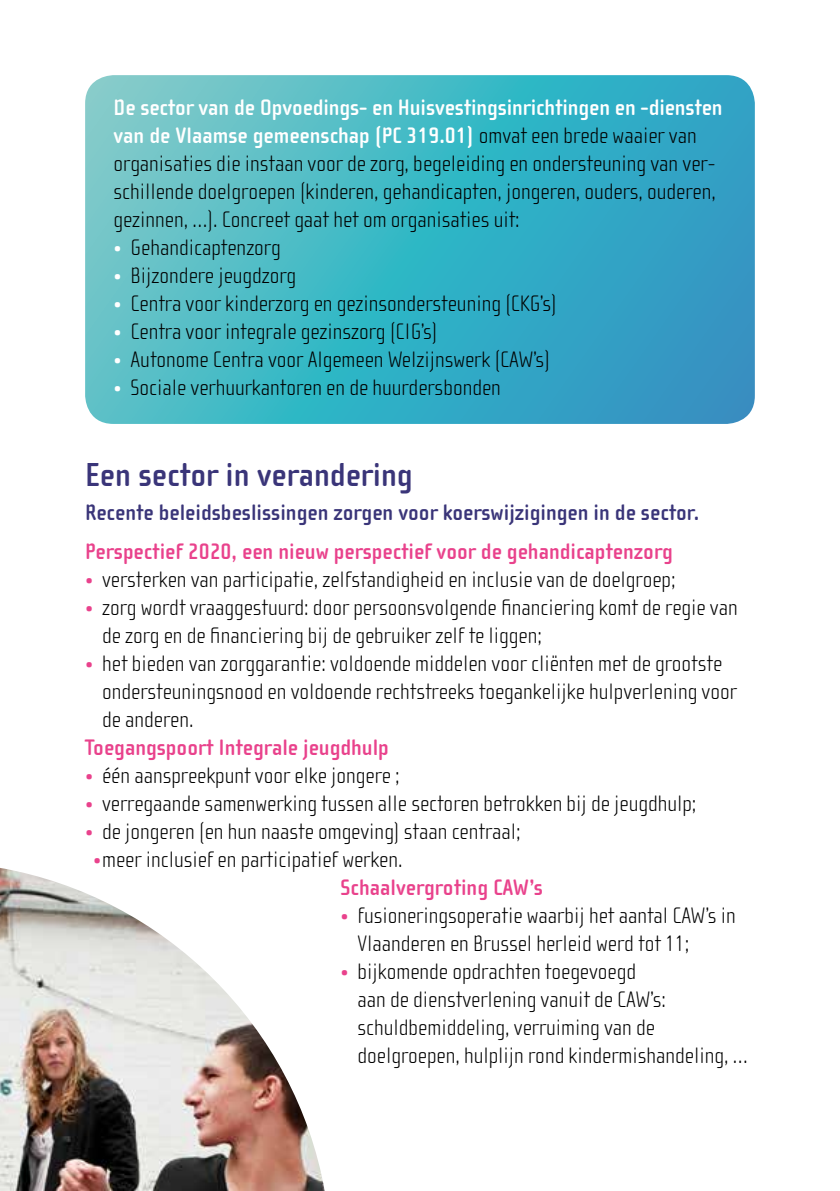
<style>
.page{position:relative;width:840px;height:1191px;background:#fff}
.page>*{position:absolute;margin:0;border:0;box-sizing:border-box;transform-origin:0 0}
.t1{font:700 34px "Cholla Sans";color:#3a3579}
.t2{font:100 23px/28px "Cholla Sans";color:#000}
.t3{font:700 23px "Cholla Sans";color:#e9428c}
.t4{font:700 23px "Cholla Sans";color:#3a3579}
.s1{font-weight:700;color:#fff}
.s2{color:#fff}
.s3{color:#e9428c}
.s4{font-weight:700;color:#e9428c}
</style>
<div class="page">
<svg style="left:85px;top:75px;width:669px;height:349px"></svg>
<img style="left:0;top:868px;width:324px;height:323px">
<p class="t2" style="left:113px;top:94px;width:610px"><span class="s1">De sector van de Opvoedings- en Huisvestingsinrichtingen en -diensten van de Vlaamse gemeenschap (PC 319.01)</span> omvat een brede waaier van organisaties die instaan voor de zorg, begeleiding en ondersteuning van ver&shy;schillende doelgroepen (kinderen, gehandicapten, jongeren, ouders, ouderen, gezinnen, …). Concreet gaat het om organisaties uit:</p>
<p class="t2" style="left:113px;top:234px;width:169px"><span class="s2">•</span> Gehandicaptenzorg</p>
<p class="t2" style="left:113px;top:262px;width:184px"><span class="s2">•</span> Bijzondere jeugdzorg</p>
<p class="t2" style="left:113px;top:290px;width:444px"><span class="s2">•</span> Centra voor kinderzorg en gezinsondersteuning (CKG’s)</p>
<p class="t2" style="left:113px;top:318px;width:325px"><span class="s2">•</span> Centra voor integrale gezinszorg (CIG’s)</p>
<p class="t2" style="left:113px;top:346px;width:438px"><span class="s2">•</span> Autonome Centra voor Algemeen Welzijnswerk (CAW’s)</p>
<p class="t2" style="left:113px;top:374px;width:389px"><span class="s2">•</span> Sociale verhuurkantoren en de huurdersbonden</p>
<h1 class="t1" style="left:85px;top:456px;width:329px">Een sector in verandering</h1>
<p class="t4" style="left:85px;top:499px;width:615px">Recente beleidsbeslissingen zorgen voor koerswijzigingen in de sector.</p>
<p class="t3" style="left:85px;top:538px;width:589px">Perspectief 2020, een nieuw perspectief voor de gehandicaptenzorg</p>
<p class="t2" style="left:85px;top:565px;width:591px"><span class="s3">•</span> versterken van participatie, zelfstandigheid en inclusie van de doelgroep;</p>
<p class="t2" style="left:102px;top:593px;width:636px;text-indent:-17px"><span class="s3">•</span> zorg wordt vraaggestuurd: door persoonsvolgende financiering komt de regie van de zorg en de financiering bij de gebruiker zelf te liggen;</p>
<p class="t2" style="left:102px;top:649px;width:636px;text-indent:-17px"><span class="s3">•</span> het bieden van zorggarantie: voldoende middelen voor cliënten met de grootste ondersteuningsnood en voldoende rechtstreeks toegankelijke hulpverlening voor de anderen.</p>
<p class="t3" style="left:85px;top:734px;width:305px">Toegangspoort Integrale jeugdhulp</p>
<p class="t2" style="left:85px;top:761px;width:316px"><span class="s3">•</span> één aanspreekpunt voor elke jongere ;</p>
<p class="t2" style="left:85px;top:789px;width:612px"><span class="s3">•</span> verregaande samenwerking tussen alle sectoren betrokken bij de jeugdhulp;</p>
<p class="t2" style="left:85px;top:817px;width:437px"><span class="s3">•</span> de jongeren (en hun naaste omgeving) staan centraal;</p>
<p class="t2" style="left:340px;top:845px;width:204px;text-indent:-247px"><span class="s3">•</span>meer inclusief en participatief werken.<br><span class="s4">Schaalvergroting CAW’s</span></p>
<p class="t2" style="left:357px;top:901px;width:379px;text-indent:-17px"><span class="s3">•</span> fusioneringsoperatie waarbij het aantal CAW’s in<br>Vlaanderen en Brussel herleid werd tot 11;</p>
<p class="t2" style="left:357px;top:957px;width:391px;text-indent:-17px"><span class="s3">•</span> bijkomende opdrachten toegevoegd<br>aan de dienstverlening vanuit de CAW’s: schuldbemiddeling, verruiming van de doelgroepen, hulplijn rond kindermishandeling, …</p>
</div>
